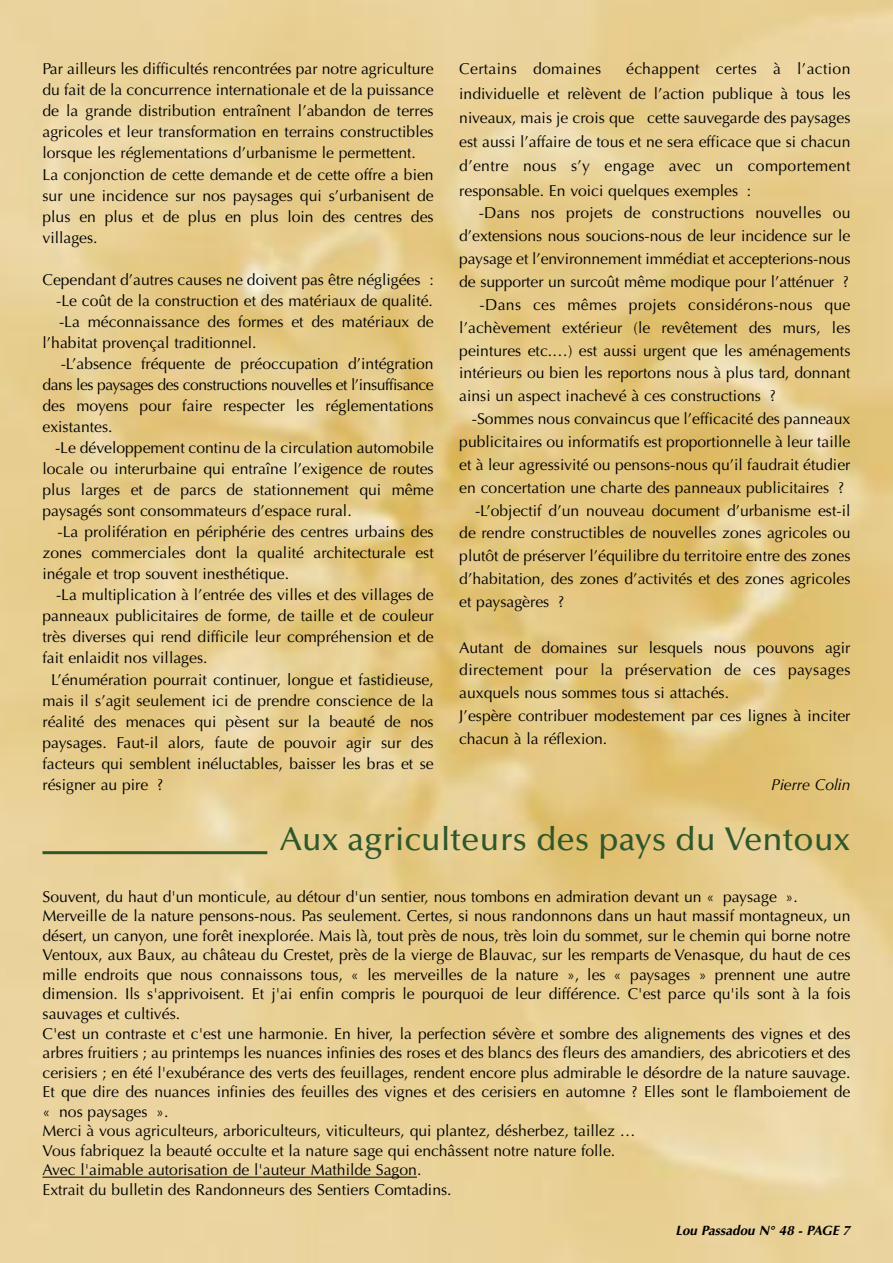
<style>
.page{position:relative;width:893px;height:1263px;background:#fff}
.page>*{position:absolute;margin:0;border:0;box-sizing:border-box;transform-origin:0 0}
.t1{font:500 33px "Optima";color:#2f572b}
.t2{font:15.75px/19.5px "Optima";color:#000}
.t3{font:15.75px "Optima";letter-spacing:-.03em;color:#000}
.t4{font:15.75px "Optima";letter-spacing:.02em;color:#000}
.t5{font:italic 15.75px "Optima";color:#000}
.t6{font:italic 700 13.5px "Optima";color:#000}
</style>
<div class="page">
<img style="left:0;top:0;width:893px;height:1263px">
<hr style="left:43px;top:851px;width:224px;height:3px;background:#2f572b">
<hr style="left:43px;top:1177px;width:374px;height:1px;background:#000">
<p class="t2" style="left:43px;top:60px;width:393px;line-height:21px">Par ailleurs les difficultés rencontrées par notre agriculture du fait de la concurrence internationale et de la puissance de la grande distribution entraînent l’abandon de terres agricoles et leur transformation en terrains constructibles lorsque les réglementations d’urbanisme le permettent.<br>La conjonction de cette demande et de cette offre a bien sur une incidence sur nos paysages qui s’urbanisent de plus en plus et de plus en plus loin des centres des villages.</p>
<p class="t2" style="left:43px;top:271px;width:393px">Cependant d’autres causes ne doivent pas être négligées :</p>
<p class="t2" style="left:56px;top:292px;width:378px">-Le coût de la construction et des matériaux de qualité.</p>
<p class="t2" style="left:59px;top:313px;width:376px">-La méconnaissance des formes et des matériaux de</p>
<p class="t2" style="left:43px;top:334px;width:215px">l’habitat provençal traditionnel.</p>
<p class="t2" style="left:61px;top:355px;width:374px">-L’absence fréquente de préoccupation d’intégration</p>
<p class="t3" style="left:43px;top:378px;width:393px">dans les paysages des constructions nouvelles et l’insuffisance</p>
<p class="t2" style="left:43px;top:397px;width:393px">des moyens pour faire respecter les réglementations</p>
<p class="t2" style="left:43px;top:418px;width:72px">existantes.</p>
<p class="t2" style="left:55px;top:439px;width:380px">-Le développement continu de la circulation automobile</p>
<p class="t2" style="left:43px;top:460px;width:393px">locale ou interurbaine qui entraîne l’exigence de routes</p>
<p class="t2" style="left:43px;top:482px;width:393px">plus larges et de parcs de stationnement qui même</p>
<p class="t2" style="left:43px;top:503px;width:311px">paysagés sont consommateurs d’espace rural.</p>
<p class="t2" style="left:57px;top:524px;width:378px">-La prolifération en périphérie des centres urbains des</p>
<p class="t2" style="left:43px;top:545px;width:393px">zones commerciales dont la qualité architecturale est</p>
<p class="t2" style="left:43px;top:566px;width:248px">inégale et trop souvent inesthétique.</p>
<p class="t2" style="left:56px;top:587px;width:379px">-La multiplication à l’entrée des villes et des villages de</p>
<p class="t2" style="left:43px;top:608px;width:393px">panneaux publicitaires de forme, de taille et de couleur</p>
<p class="t2" style="left:43px;top:629px;width:393px">très diverses qui rend difficile leur compréhension et de</p>
<p class="t2" style="left:43px;top:650px;width:167px">fait enlaidit nos villages.</p>
<p class="t2" style="left:51px;top:671px;width:384px">L’énumération pourrait continuer, longue et fastidieuse,</p>
<p class="t2" style="left:43px;top:692px;width:393px">mais il s’agit seulement ici de prendre conscience de la</p>
<p class="t2" style="left:43px;top:713px;width:393px">réalité des menaces qui pèsent sur la beauté de nos</p>
<p class="t2" style="left:43px;top:734px;width:393px">paysages. Faut-il alors, faute de pouvoir agir sur des</p>
<p class="t2" style="left:43px;top:755px;width:393px">facteurs qui semblent inéluctables, baisser les bras et se</p>
<p class="t2" style="left:43px;top:776px;width:122px">résigner au pire ?</p>
<p class="t2" style="left:459px;top:58px;width:393px;line-height:24.3px;text-align:justify;text-indent:167px">échappent certes à l’action individuelle et relèvent de l’action publique à tous les niveaux, mais je crois que cette sauvegarde des paysages est aussi l’affaire de tous et ne sera efficace que si chacun d’entre nous s’y engage avec un comportement responsable. En voici quelques exemples :</p>
<p class="t2" style="left:479px;top:205px;width:373px">-Dans nos projets de constructions nouvelles ou</p>
<p class="t2" style="left:459px;top:228px;width:393px">d’extensions nous soucions-nous de leur incidence sur le</p>
<p class="t2" style="left:459px;top:251px;width:393px">paysage et l’environnement immédiat et accepterions-nous</p>
<p class="t2" style="left:459px;top:273px;width:391px">de supporter un surcoût même modique pour l’atténuer ?</p>
<p class="t4" style="left:479px;top:298px;width:372px">-Dans ces mêmes projets considérons-nous que</p>
<p class="t2" style="left:459px;top:319px;width:393px">l’achèvement extérieur (le revêtement des murs, les</p>
<p class="t2" style="left:459px;top:342px;width:393px">peintures etc.…) est aussi urgent que les aménagements</p>
<p class="t2" style="left:459px;top:365px;width:393px">intérieurs ou bien les reportons nous à plus tard, donnant</p>
<p class="t2" style="left:459px;top:388px;width:318px">ainsi un aspect inachevé à ces constructions ?</p>
<p class="t2" style="left:472px;top:410px;width:380px">-Sommes nous convaincus que l’efficacité des panneaux</p>
<p class="t2" style="left:459px;top:433px;width:393px">publicitaires ou informatifs est proportionnelle à leur taille</p>
<p class="t2" style="left:459px;top:456px;width:393px">et à leur agressivité ou pensons-nous qu’il faudrait étudier</p>
<p class="t2" style="left:459px;top:479px;width:386px">en concertation une charte des panneaux publicitaires ?</p>
<p class="t2" style="left:475px;top:502px;width:377px">-L’objectif d’un nouveau document d’urbanisme est-il</p>
<p class="t2" style="left:459px;top:525px;width:393px">de rendre constructibles de nouvelles zones agricoles ou</p>
<p class="t2" style="left:459px;top:548px;width:393px">plutôt de préserver l’équilibre du territoire entre des zones</p>
<p class="t2" style="left:459px;top:570px;width:393px">d’habitation, des zones d’activités et des zones agricoles</p>
<p class="t2" style="left:459px;top:593px;width:106px">et paysagères ?</p>
<p class="t2" style="left:459px;top:637px;width:393px;line-height:22.8px">Autant de domaines sur lesquels nous pouvons agir directement pour la préservation de ces paysages auxquels nous sommes tous si attachés.<br>J’espère contribuer modestement par ces lignes à inciter chacun à la réflexion.</p>
<p class="t5" style="left:771px;top:778px;width:81px">Pierre Colin</p>
<p class="t4" style="left:459px;top:63px;width:143px">Certains domaines</p>
<h1 class="t1" style="left:280px;top:826px;width:572px">Aux agriculteurs des pays du Ventoux</h1>
<p class="t2" style="left:43px;top:888px;width:809px">Souvent, du haut d'un monticule, au détour d'un sentier, nous tombons en admiration devant un « paysage ».<br>Merveille de la nature pensons-nous. Pas seulement. Certes, si nous randonnons dans un haut massif montagneux, un désert, un canyon, une forêt inexplorée. Mais là, tout près de nous, très loin du sommet, sur le chemin qui borne notre Ventoux, aux Baux, au château du Crestet, près de la vierge de Blauvac, sur les remparts de Venasque, du haut de ces mille endroits que nous connaissons tous, « les merveilles de la nature », les « paysages » prennent une autre dimension. Ils s'apprivoisent. Et j'ai enfin compris le pourquoi de leur différence. C'est parce qu'ils sont à la fois sauvages et cultivés.<br>C'est un contraste et c'est une harmonie. En hiver, la perfection sévère et sombre des alignements des vignes et des arbres fruitiers ; au printemps les nuances infinies des roses et des blancs des fleurs des amandiers, des abricotiers et des cerisiers ; en été l'exubérance des verts des feuillages, rendent encore plus admirable le désordre de la nature sauvage.<br>Et que dire des nuances infinies des feuilles des vignes et des cerisiers en automne ? Elles sont le flamboiement de « nos paysages ».<br>Merci à vous agriculteurs, arboriculteurs, viticulteurs, qui plantez, désherbez, taillez …<br>Vous fabriquez la beauté occulte et la nature sage qui enchâssent notre nature folle.<br>Avec l'aimable autorisation de l'auteur Mathilde Sagon.<br>Extrait du bulletin des Randonneurs des Sentiers Comtadins.</p>
<p class="t6" style="left:675px;top:1225px;width:177px">Lou Passadou N° 48 - PAGE 7</p>
</div>
